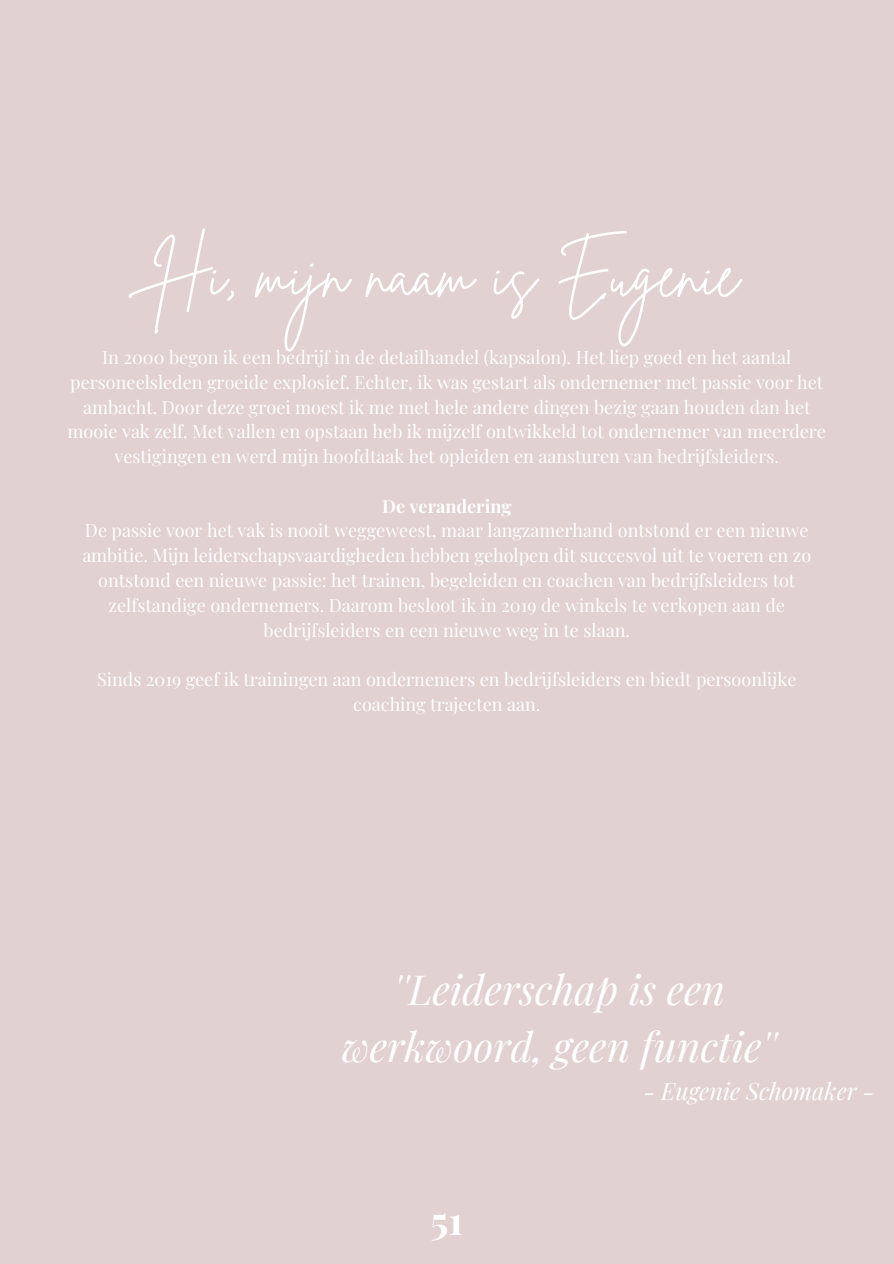
<style>
.page{position:relative;width:894px;height:1264px;background:#fff}
.page>*{position:absolute;margin:0;border:0;box-sizing:border-box;transform-origin:0 0}
.t1{font:64.95px "Brittany Signature";color:#fff}
.t2{font:italic 40.8px/56.8px "Playfair Display";color:#fff;text-align:center}
.t3{font:700 39px "Playfair Display SC";color:#fff}
.t4{font:italic 23.4px "Playfair Display";color:#fff}
.t5{font:18px/24.8px "Playfair Display";color:#fff;text-align:center}
.t6{font:700 18px "Playfair Display";color:#fff}
</style>
<div class="page">
<div style="left:0;top:0;width:893px;height:1263px;background:#e1d1d1"></div>
<h1 class="t1" style="left:155px;top:232px;width:585px">Hi, mijn naam is Eugenie</h1>
<p class="t5" style="left:68px;top:344px;width:759px">In 2000 begon ik een bedrij f in de detailhandel (kapsalon). Het liep goed en het aantal personeelsleden groeide explosief. Echter, ik was gestart als ondernemer met passie voor het ambacht. Door deze groei moest ik me met hele andere dingen bezig gaan houden dan het mooie vak zelf. Met vallen en opstaan heb ik mij zelf ontwikkeld tot ondernemer van meerdere vestigingen en werd mij n hoofdtaak het opleiden en aansturen van bedrij fsleiders.</p>
<p class="t6" style="left:382px;top:493px;width:131px">De verandering</p>
<p class="t5" style="left:82px;top:517px;width:730px">De passie voor het vak is nooit weggeweest, maar langzamerhand ontstond er een nieuwe ambitie. Mij n leiderschapsvaardigheden hebben geholpen dit succesvol uit te voeren en zo ontstond een nieuwe passie: het trainen, begeleiden en coachen van bedrij fsleiders tot zelfstandige ondernemers. Daarom besloot ik in 2019 de winkels te verkopen aan de bedrijfsleiders en een nieuwe weg in te slaan.</p>
<p class="t5" style="left:97px;top:666px;width:700px">Sinds 2019 geef ik trainingen aan ondernemers en bedrijfsleiders en biedt persoonlijke coaching trajecten aan.</p>
<h2 class="t2" style="left:342px;top:959px;width:436px">''Leiderschap is een werkwoord, geen functie''</h2>
<p class="t4" style="left:643px;top:1074px;width:232px">- Eugenie Schomaker -</p>
<h3 class="t3" style="left:430px;top:1193px;width:34px">51</h3>
</div>
